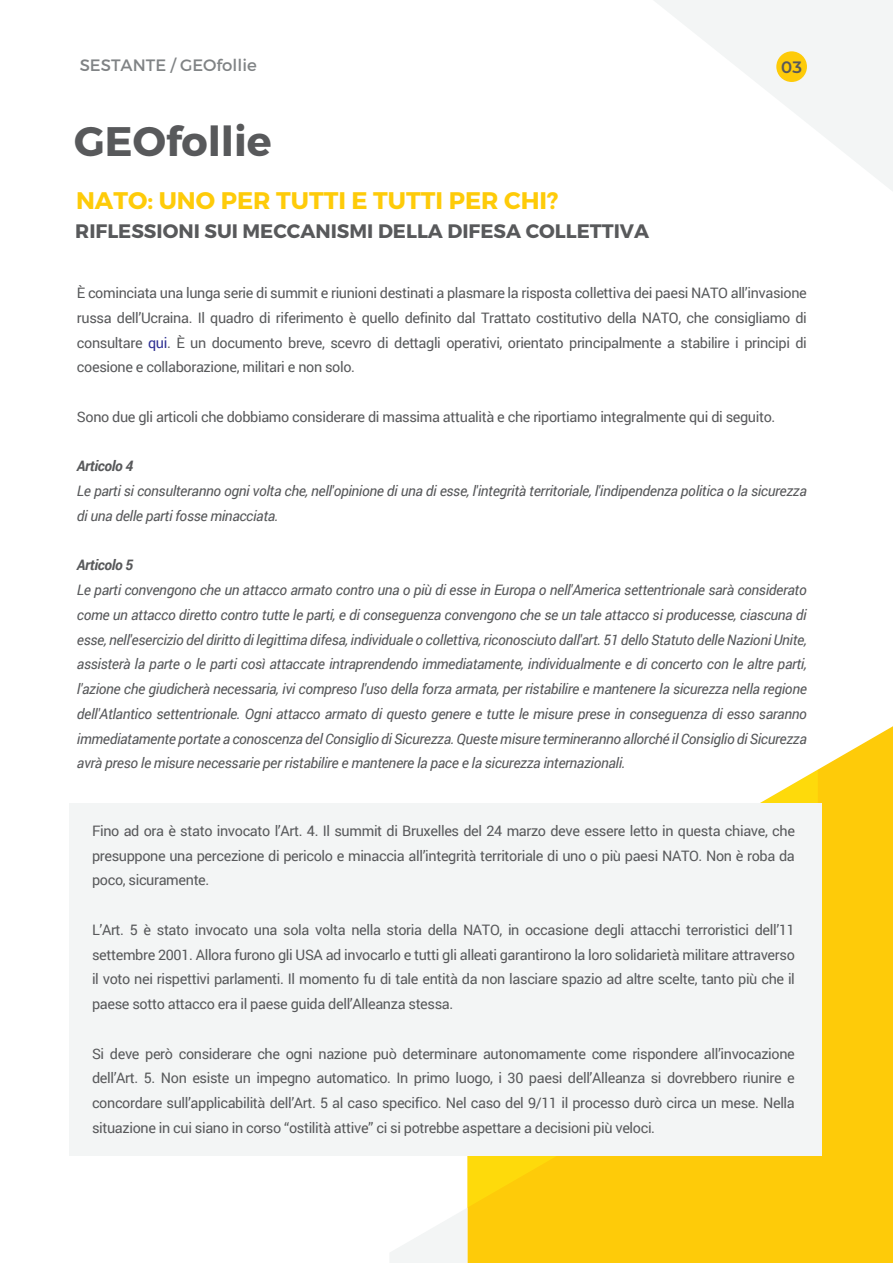
<style>
.page{position:relative;width:893px;height:1263px;background:#fff}
.page>*{position:absolute;margin:0;border:0;box-sizing:border-box;transform-origin:0 0}
.t1{font:700 41.25px "Montserrat";color:#58595b}
.t2{font:700 24px "Montserrat";color:#fecb09}
.t3{font:700 19.5px "Montserrat";color:#58595b}
.t4{font:16.5px "Montserrat";color:#808385}
.t5{font:600 16.5px "Montserrat";color:#58595b}
.t6{font:14.4px/24.8px "Roboto";letter-spacing:-.025em;color:#58595b;text-align:justify}
.t7{font:italic 14.4px/24.8px "Roboto";letter-spacing:-.025em;color:#58595b}
.t8{font:italic 700 14.4px "Roboto";letter-spacing:-.025em;color:#58595b}
.s1{color:#2e3092}
</style>
<div class="page">
<svg style="left:654px;top:0;width:239px;height:191px"></svg>
<div style="left:776px;top:51px;width:31px;height:31px;background:#fecb09;border-radius:50%"></div>
<svg style="left:467px;top:726px;width:426px;height:537px;fill:#fecb09"></svg>
<svg style="left:467px;top:770px;width:351px;height:437px;fill:#fecb09"></svg>
<svg style="left:390px;top:1209px;width:77px;height:54px"></svg>
<div style="left:70px;top:802px;width:751px;height:353px;background:#f3f5f5"></div>
<p class="t4" style="left:80px;top:55px;width:179px">SESTANTE / GEOfollie</p>
<p class="t5" style="left:781px;top:55px;width:22px">03</p>
<h1 class="t1" style="left:74px;top:116px;width:199px">GEOfollie</h1>
<h2 class="t2" style="left:76px;top:185px;width:484px">NATO: UNO PER TUTTI E TUTTI PER CHI?</h2>
<h3 class="t3" style="left:75px;top:219px;width:575px">RIFLESSIONI SUI MECCANISMI DELLA DIFESA COLLETTIVA</h3>
<p class="t6" style="left:77px;top:280px;width:731px">È cominciata una lunga serie di summit e riunioni destinati a plasmare la risposta collettiva dei paesi NATO all’invasione russa dell’Ucraina. Il quadro di riferimento è quello definito dal Trattato costitutivo della NATO, che consigliamo di consultare <span class="s1">qui</span>. È un documento breve, scevro di dettagli operativi, orientato principalmente a stabilire i principi di coesione e collaborazione, militari e non solo.</p>
<p class="t6" style="left:77px;top:404px;width:700px">Sono due gli articoli che dobbiamo considerare di massima attualità e che riportiamo integralmente qui di seguito.</p>
<p class="t8" style="left:77px;top:456px;width:58px">Articolo 4</p>
<p class="t7" style="left:77px;top:478px;width:731px">Le parti si consulteranno ogni volta che, nell'opinione di una di esse, l'integrità territoriale, l'indipendenza politica o la sicurezza di una delle parti fosse minacciata.</p>
<p class="t8" style="left:77px;top:555px;width:58px">Articolo 5</p>
<p class="t7" style="left:77px;top:577px;width:731px;text-align:justify">Le parti convengono che un attacco armato contro una o più di esse in Europa o nell'America settentrionale sarà considerato come un attacco diretto contro tutte le parti, e di conseguenza convengono che se un tale attacco si producesse, ciascuna di esse, nell'esercizio del diritto di legittima difesa, individuale o collettiva, riconosciuto dall'art. 51 dello Statuto delle Nazioni Unite, assisterà la parte o le parti così attaccate intraprendendo immediatamente, individualmente e di concerto con le altre parti, l'azione che giudicherà necessaria, ivi compreso l'uso della forza armata, per ristabilire e mantenere la sicurezza nella regione dell'Atlantico settentrionale. Ogni attacco armato di questo genere e tutte le misure prese in conseguenza di esso saranno immediatamente portate a conoscenza del Consiglio di Sicurezza. Queste misure termineranno allorché il Consiglio di Sicurezza avrà preso le misure necessarie per ristabilire e mantenere la pace e la sicurezza internazionali.</p>
<p class="t6" style="left:92px;top:818px;width:704px">Fino ad ora è stato invocato l’Art. 4. Il summit di Bruxelles del 24 marzo deve essere letto in questa chiave, che presuppone una percezione di pericolo e minaccia all’integrità territoriale di uno o più paesi NATO. Non è roba da poco, sicuramente.</p>
<p class="t6" style="left:92px;top:917px;width:704px">L’Art. 5 è stato invocato una sola volta nella storia della NATO, in occasione degli attacchi terroristici dell’11 settembre 2001. Allora furono gli USA ad invocarlo e tutti gli alleati garantirono la loro solidarietà militare attraverso il voto nei rispettivi parlamenti. Il momento fu di tale entità da non lasciare spazio ad altre scelte, tanto più che il paese sotto attacco era il paese guida dell’Alleanza stessa.</p>
<p class="t6" style="left:92px;top:1040px;width:704px">Si deve però considerare che ogni nazione può determinare autonomamente come rispondere all’invocazione dell’Art. 5. Non esiste un impegno automatico. In primo luogo, i 30 paesi dell’Alleanza si dovrebbero riunire e concordare sull’applicabilità dell’Art. 5 al caso specifico. Nel caso del 9/11 il processo durò circa un mese. Nella situazione in cui siano in corso “ostilità attive” ci si potrebbe aspettare a decisioni più veloci.</p>
</div>
